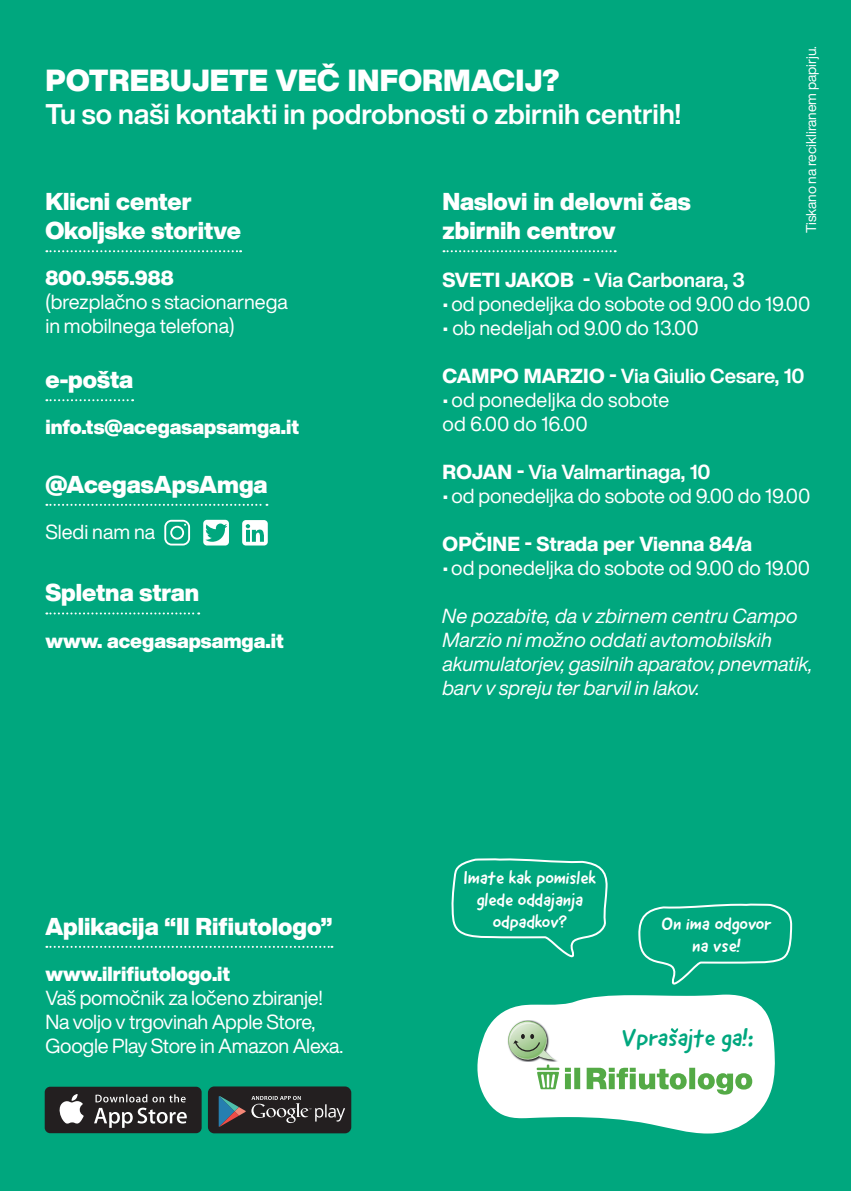
<style>
.page{position:relative;width:851px;height:1191px;background:#fff}
.page>*{position:absolute;margin:0;border:0;box-sizing:border-box;transform-origin:0 0}
.t1{font:30px "Helvetica Now Display";letter-spacing:.01em;color:#fff}
.t2{font:700 28px "Helvetica Now Display";color:#fff}
.t3{font:24px/28.8px "Helvetica Now Display";color:#fff}
.t4{font:24px "Good Dog New";color:#00a77e}
.t5{font:20px/24px "Helvetica Now Display";color:#fff}
.t6{font:italic 20px/24px "Helvetica Now Display";color:#fff}
.t7{font:700 20px "Helvetica Now Display";color:#fff}
.t8{font:20px "Helvetica Now Display";color:#fff}
.t9{font:800 20px "Helvetica Now Display";color:#fff}
.t10{font:18px/21.6px "Good Dog New";color:#fff;text-align:center}
.t11{font:14px "Helvetica Now Display";color:#fff}
.s1{font-weight:800}
</style>
<div class="page">
<div style="left:0;top:0;width:850px;height:1191px;background:#00a77e"></div>
<svg style="left:443px;top:250px;width:172px;height:2px"></svg>
<svg style="left:46px;top:946px;width:286px;height:2px"></svg>
<svg style="left:46px;top:250px;width:195px;height:2px"></svg>
<svg style="left:46px;top:399px;width:87px;height:2px"></svg>
<svg style="left:46px;top:612px;width:153px;height:2px"></svg>
<svg style="left:46px;top:504px;width:221px;height:2px"></svg>
<svg style="left:164px;top:520px;width:26px;height:25px"></svg>
<svg style="left:203px;top:520px;width:26px;height:25px"></svg>
<svg style="left:242px;top:520px;width:26px;height:25px"></svg>
<svg style="left:451px;top:858px;width:156px;height:100px"></svg>
<svg style="left:638px;top:903px;width:155px;height:82px"></svg>
<div style="left:45px;top:1086px;width:156px;height:47px;background:#231f20;border-radius:5px"></div>
<svg style="left:94px;top:1094px;width:93px;height:33px"></svg>
<svg style="left:59px;top:1094px;width:25px;height:29px"></svg>
<div style="left:208px;top:1086px;width:143px;height:47px;background:#231f20;border-radius:6px"></div>
<svg style="left:219px;top:1096px;width:126px;height:30px"></svg>
<svg style="left:477px;top:994px;width:298px;height:139px;fill:#fff"></svg>
<img style="left:507px;top:1020px;width:51px;height:1px">
<svg style="left:506px;top:1021px;width:246px;height:73px;background:#dfeddc"></svg>
<p class="t11" style="left:801px;top:233px;width:189px;rotate:-90deg">Tiskano na recikliranem papirju.</p>
<h1 class="t1" style="left:46px;top:59px;width:515px">POTREBUJETE VEČ INFORMACIJ?</h1>
<h2 class="t2" style="left:45px;top:95px;width:637px">Tu so naši kontakti in podrobnosti o zbirnih centrih!</h2>
<p class="t3" style="left:442px;top:188px;width:250px">Naslovi in delovni čas zbirnih centrov</p>
<p class="t7" style="left:442px;top:266px;width:304px"><span class="s1">SVETI JAKOB -</span> Via Carbonara, 3</p>
<p class="t5" style="left:442px;top:292px;width:369px">•od ponedeljka do sobote od 9.00 do 19.00</p>
<p class="t5" style="left:442px;top:316px;width:258px">• ob nedeljah od 9.00 do 13.00</p>
<p class="t7" style="left:442px;top:362px;width:363px"><span class="s1">CAMPO MARZIO -</span> Via Giulio Cesare, 10</p>
<p class="t5" style="left:442px;top:388px;width:228px">•od ponedeljka do sobote od 6.00 do 16.00</p>
<p class="t7" style="left:442px;top:458px;width:269px"><span class="s1">ROJAN -</span> Via Valmartinaga, 10</p>
<p class="t5" style="left:442px;top:484px;width:369px">•od ponedeljka do sobote od 9.00 do 19.00</p>
<p class="t9" style="left:442px;top:530px;width:311px">OPČINE - Strada per Vienna 84/a</p>
<p class="t5" style="left:442px;top:556px;width:369px">•od ponedeljka do sobote od 9.00 do 19.00</p>
<p class="t6" style="left:442px;top:604px;width:371px">Ne pozabite, da v zbirnem centru Campo Marzio ni možno oddati avtomobilskih akumulatorjev, gasilnih aparatov, pnevmatik, barv v spreju ter barvil in lakov.</p>
<p class="t3" style="left:45px;top:188px;width:197px">Klicni center<br>Okoljske storitve</p>
<p class="t8" style="left:45px;top:264px;width:130px">800.955.988</p>
<p class="t5" style="left:45px;top:290px;width:244px">(brezplačno s stacionarnega in mobilnega telefona)</p>
<p class="t3" style="left:45px;top:365px;width:89px">e-pošta</p>
<p class="t8" style="left:45px;top:413px;width:255px">info.ts@acegasapsamga.it</p>
<p class="t3" style="left:45px;top:470px;width:223px">@AcegasApsAmga</p>
<p class="t5" style="left:45px;top:519px;width:111px">Sledi nam na</p>
<p class="t3" style="left:45px;top:578px;width:155px">Spletna stran</p>
<p class="t8" style="left:45px;top:626px;width:240px">www. acegasapsamga.it</p>
<p class="t3" style="left:45px;top:912px;width:288px">Aplikacija “Il Rifiutologo”</p>
<p class="t8" style="left:45px;top:960px;width:186px">www.ilrifiutologo.it</p>
<p class="t5" style="left:45px;top:985px;width:299px">Vaš pomočnik za ločeno zbiranje!<br>Na voljo v trgovinah Apple Store,<br>Google Play Store in Amazon Alexa.</p>
<p class="t10" style="left:464px;top:867px;width:133px">Imate kak pomislek glede oddajanja odpadkov?</p>
<p class="t10" style="left:661px;top:913px;width:112px">On ima odgovor na vse!</p>
<p class="t4" style="left:622px;top:1022px;width:133px">Vprasajte ga!:</p>
</div>
